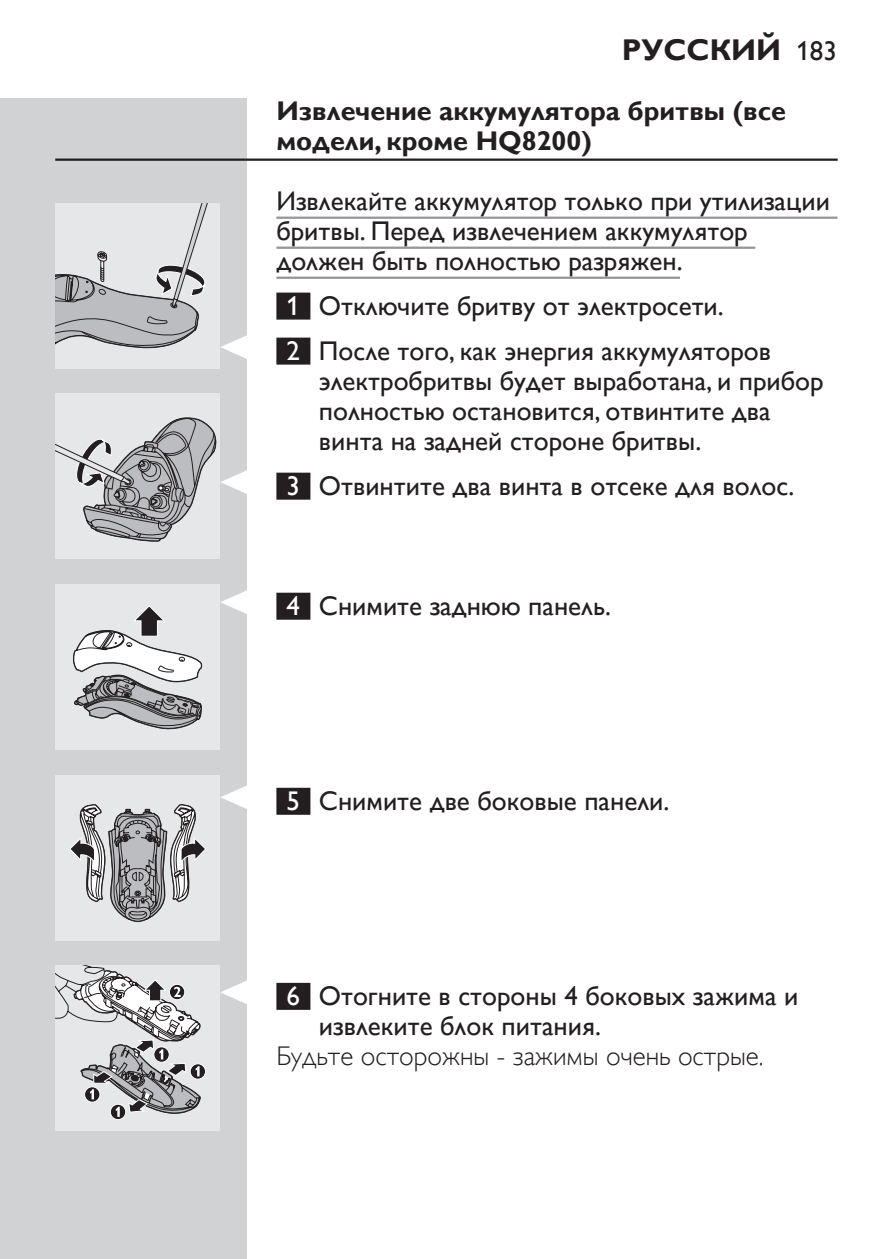
<style>
.page{position:relative;width:893px;height:1259px;background:#fff}
.page>*{position:absolute;margin:0;border:0;box-sizing:border-box;transform-origin:0 0}
.t1{font:700 30px "Gill Sans Alt One WGL";color:#231f20}
.t2{font:27px/30px "Gill Sans Alt One WGL";color:#231f20}
.t3{font:700 27px/30px "Gill Sans Alt One WGL";color:#231f20}
.t4{font:27px "Gill Sans Alt One WGL Light";color:#231f20}
.s1{font-weight:400;font-size:27px}
.s2{color:#fff}
</style>
<div class="page">
<div style="left:0;top:98px;width:247px;height:1161px;background:#d1d2d4"></div>
<hr style="left:55px;top:158px;width:783px;height:3px;background:#231f20">
<hr style="left:276px;top:217px;width:561px;height:2px;background:#939598">
<hr style="left:276px;top:247px;width:479px;height:2px;background:#939598">
<hr style="left:276px;top:277px;width:404px;height:2px;background:#939598">
<div style="left:276px;top:292px;width:34px;height:27px;background:#231f20"></div>
<div style="left:276px;top:337px;width:34px;height:27px;background:#231f20"></div>
<div style="left:276px;top:473px;width:34px;height:27px;background:#231f20"></div>
<div style="left:276px;top:593px;width:34px;height:27px;background:#231f20"></div>
<div style="left:276px;top:788px;width:34px;height:27px;background:#231f20"></div>
<div style="left:276px;top:983px;width:34px;height:27px;background:#231f20"></div>
<svg style="left:221px;top:335px;width:26px;height:24px"></svg>
<div style="left:55px;top:203px;width:165px;height:165px;background:#e6e7e9"></div>
<svg style="left:55px;top:203px;width:153px;height:146px"></svg>
<div style="left:55px;top:394px;width:165px;height:165px;background:#e6e7e9"></div>
<svg style="left:55px;top:417px;width:192px;height:125px"></svg>
<svg style="left:221px;top:590px;width:26px;height:24px"></svg>
<div style="left:55px;top:584px;width:165px;height:165px;background:#e6e7e9"></div>
<svg style="left:73px;top:606px;width:130px;height:124px"></svg>
<svg style="left:221px;top:785px;width:26px;height:24px"></svg>
<div style="left:55px;top:775px;width:165px;height:165px;background:#e6e7e9"></div>
<svg style="left:70px;top:804px;width:136px;height:119px"></svg>
<svg style="left:221px;top:980px;width:26px;height:24px"></svg>
<div style="left:55px;top:965px;width:165px;height:165px;background:#e6e7e9"></div>
<div style="left:190px;top:1063px;width:16px;height:16px;border:1px solid #fff;border-radius:50%"></div>
<div style="left:110px;top:1103px;width:16px;height:17px;border:1px solid #fff;border-radius:50%"></div>
<svg style="left:55px;top:965px;width:148px;height:152px"></svg>
<p class="t1" style="left:622px;top:29px;width:217px">Русский <span class="s1">183</span></p>
<p class="t3" style="left:276px;top:96px;width:511px">Извлечение аккумулятора бритвы (все модели, кроме HQ8200)</p>
<p class="t2" style="left:276px;top:186px;width:555px">Извлекайте аккумулятор только при утилизации бритвы. Перед извлечением аккумулятор должен быть полностью разряжен.</p>
<p class="t2" style="left:287px;top:283px;width:486px;line-height:45px"><span class="s2">1</span> Отключите бритву от электросети.<br><span class="s2">2</span> После того, как энергия аккумуляторов</p>
<p class="t2" style="left:319px;top:366px;width:506px">электробритвы будет выработана, и прибор полностью остановится, отвинтите два винта на задней стороне бритвы.</p>
<p class="t2" style="left:287px;top:471px;width:509px"><span class="s2">3</span> Отвинтите два винта в отсеке для волос.</p>
<p class="t2" style="left:287px;top:591px;width:326px"><span class="s2">4</span> Снимите заднюю панель.</p>
<p class="t2" style="left:287px;top:786px;width:384px"><span class="s2">5</span> Снимите две боковые панели.</p>
<p class="t2" style="left:319px;top:981px;width:481px;text-indent:-32px"><span class="s2">6</span> Отогните в стороны 4 боковых зажима и извлеките блок питания.</p>
<p class="t4" style="left:276px;top:1038px;width:489px">Будьте осторожны - зажимы очень острые.</p>
</div>
